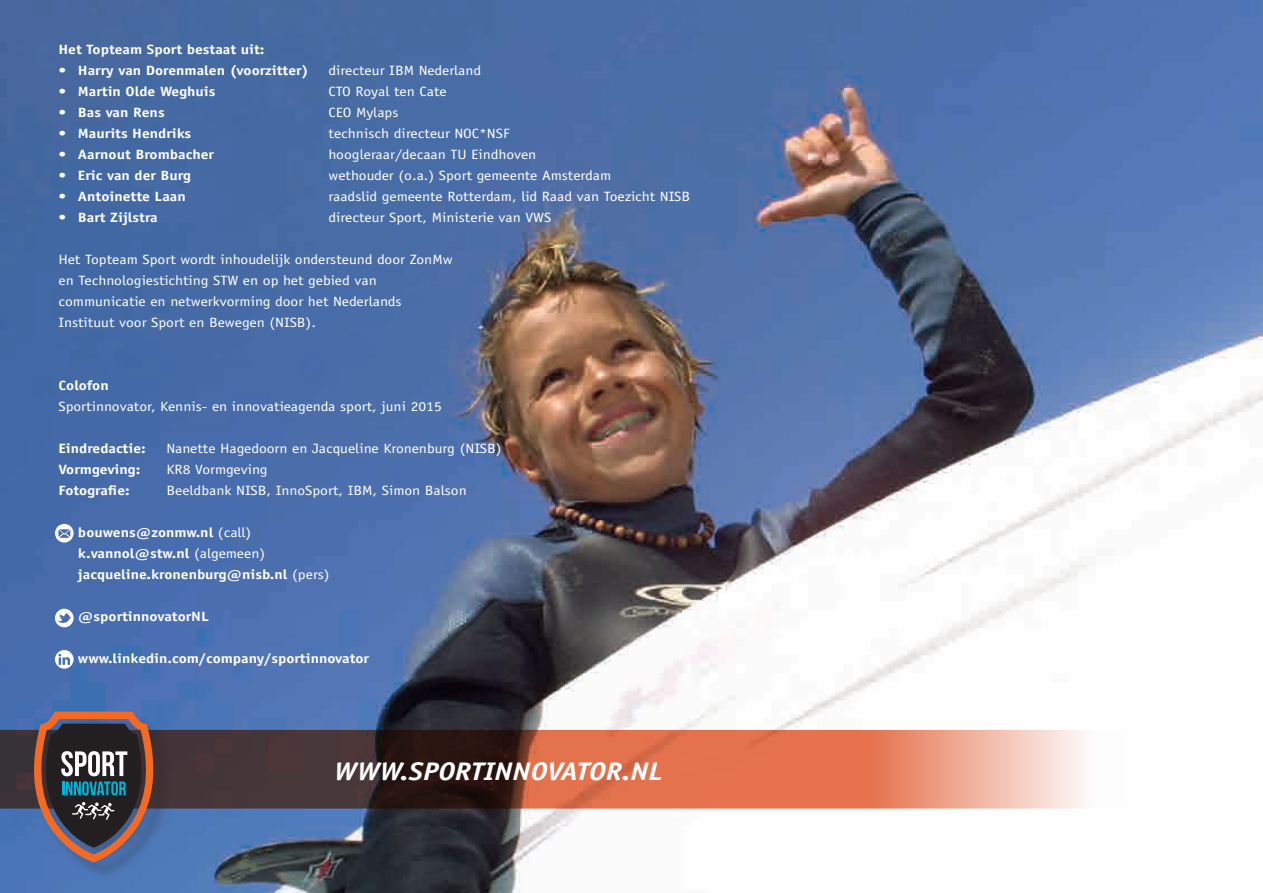
<style>
.page{position:relative;width:1263px;height:893px;background:#fff}
.page>*{position:absolute;margin:0;border:0;box-sizing:border-box;transform-origin:0 0}
.t1{font:italic 700 25.5px "Officina Sans";color:#fff;scale:1.16 1}
.t2{font:13.5px/21px "Officina Sans";color:#fff;scale:1.16 1}
.t3{font:700 13.5px/21px "Officina Sans";color:#fff;scale:1.16 1}
.s1{font-weight:400}
</style>
<div class="page">
<img style="left:0;top:0;width:1263px;height:893px">
<svg style="left:0;top:730px;width:1127px;height:79px;background:#a46a59"></svg>
<div style="left:37px;top:714px;width:135px;height:167px;background:#231f20;opacity:.25"></div>
<svg style="left:34px;top:712px;width:119px;height:150px;background:#5c5155"></svg>
<svg style="left:55px;top:650px;width:19px;height:19px"></svg>
<svg style="left:55px;top:609px;width:19px;height:18px"></svg>
<svg style="left:55px;top:524px;width:19px;height:18px"></svg>
<p class="t3" style="left:58px;top:39px;width:179px">Het Topteam Sport bestaat uit:</p>
<p class="t3" style="left:58px;top:60px;width:217px">• Harry van Dorenmalen (voorzitter)</p>
<p class="t2" style="left:328px;top:60px;width:133px">directeur IBM Nederland</p>
<p class="t3" style="left:58px;top:81px;width:137px">• Martin Olde Weghuis</p>
<p class="t2" style="left:328px;top:81px;width:103px">CTO Royal ten Cate</p>
<p class="t3" style="left:58px;top:102px;width:93px"><span class="s1">•</span> Bas van Rens</p>
<p class="t2" style="left:328px;top:102px;width:62px">CEO Mylaps</p>
<p class="t3" style="left:58px;top:123px;width:116px"><span class="s1">•</span> Maurits Hendriks</p>
<p class="t2" style="left:328px;top:123px;width:158px">technisch directeur NOC*NSF</p>
<p class="t3" style="left:58px;top:144px;width:136px"><span class="s1">•</span> Aarnout Brombacher</p>
<p class="t2" style="left:328px;top:144px;width:181px">hoogleraar/decaan TU Eindhoven</p>
<p class="t3" style="left:58px;top:165px;width:116px"><span class="s1">•</span> Eric van der Burg</p>
<p class="t2" style="left:328px;top:165px;width:245px">wethouder (o.a.) Sport gemeente Amsterdam</p>
<p class="t3" style="left:58px;top:186px;width:111px"><span class="s1">•</span> Antoinette Laan</p>
<p class="t2" style="left:328px;top:186px;width:313px">raadslid gemeente Rotterdam, lid Raad van Toezicht NISB</p>
<p class="t3" style="left:58px;top:207px;width:87px">• Bart Zijlstra</p>
<p class="t2" style="left:328px;top:207px;width:194px">directeur Sport, Ministerie van VWS</p>
<p class="t2" style="left:58px;top:249px;width:341px">Het Topteam Sport wordt inhoudelijk ondersteund door ZonMw en Technologiestichting STW en op het gebied van communicatie en netwerkvorming door het Nederlands Instituut voor Sport en Bewegen (NISB).</p>
<p class="t3" style="left:58px;top:375px;width:45px">Colofon</p>
<p class="t2" style="left:58px;top:396px;width:332px">Sportinnovator, Kennis- en innovatieagenda sport, juni 2015</p>
<p class="t3" style="left:58px;top:438px;width:77px">Eindredactie:</p>
<p class="t2" style="left:166px;top:438px;width:290px">Nanette Hagedoorn en Jacqueline Kronenburg (NISB)</p>
<p class="t3" style="left:58px;top:459px;width:72px">Vormgeving:</p>
<p class="t2" style="left:166px;top:459px;width:89px">KR8 Vormgeving</p>
<p class="t3" style="left:58px;top:480px;width:63px">Fotografie:</p>
<p class="t2" style="left:166px;top:480px;width:260px">Beeldbank NISB, InnoSport, IBM, Simon Balson</p>
<p class="t3" style="left:78px;top:522px;width:219px">bouwens@zonmw.nl <span class="s1">(call) </span>k.vannol@stw.nl <span class="s1">(algemeen) </span>jacqueline.kronenburg@nisb.nl <span class="s1">(pers)</span></p>
<p class="t3" style="left:78px;top:606px;width:114px">@sportinnovatorNL</p>
<p class="t3" style="left:78px;top:648px;width:252px">www.linkedin.com/company/sportinnovator</p>
<h1 class="t1" style="left:334px;top:756px;width:284px">WWW.SPORTINNOVATOR.NL</h1>
</div>
